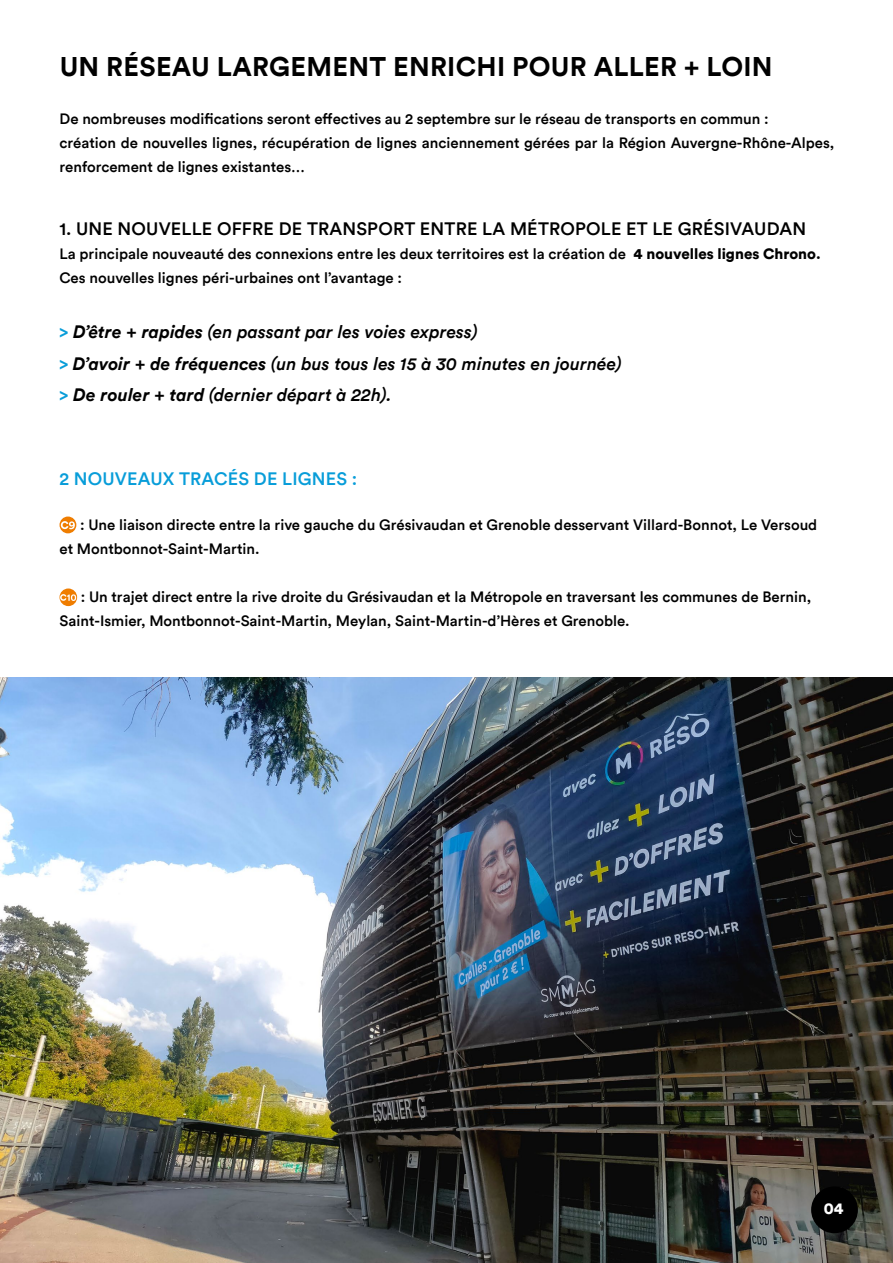
<style>
.page{position:relative;width:893px;height:1263px;background:#fff}
.page>*{position:absolute;margin:0;border:0;box-sizing:border-box;transform-origin:0 0}
.t1{font:700 27px "Circular";letter-spacing:.01em;color:#000}
.t2{font:italic 500 18px/31.5px "Circular";color:#000}
.t3{font:500 18px "Circular";letter-spacing:.01em;color:#000}
.t4{font:500 18px "Circular";letter-spacing:.01em;color:#089dd9}
.t5{font:900 15.9px "Circular";color:#fff}
.t6{font:500 15px/24px "Circular";color:#000}
.s1{font-weight:900}
.s2{font-weight:700}
.s3{font-weight:700;font-style:normal;color:#089dd9}
</style>
<div class="page">
<img style="left:0;top:677px;width:893px;height:586px">
<div style="left:811px;top:1186px;width:47px;height:47px;background:#000;border-radius:50%"></div>
<div style="left:60px;top:516px;width:16px;height:17px;background:#ef7d00;border-radius:50%"></div>
<svg style="left:61px;top:521px;width:14px;height:8px"></svg>
<div style="left:60px;top:588px;width:17px;height:18px;background:#ef7d00;border-radius:50%"></div>
<svg style="left:60px;top:594px;width:16px;height:7px"></svg>
<h1 class="t1" style="left:60px;top:48px;width:714px">UN RÉSEAU LARGEMENT ENRICHI POUR ALLER + LOIN</h1>
<p class="t6" style="left:60px;top:106px;width:776px">De nombreuses modifications seront effectives au 2 septembre sur le réseau de transports en commun :<br>création de nouvelles lignes, récupération de lignes anciennement gérées par la Région Auvergne-Rhône-Alpes, renforcement de lignes existantes…</p>
<p class="t3" style="left:60px;top:216px;width:748px">1. UNE NOUVELLE OFFRE DE TRANSPORT ENTRE LA MÉTROPOLE ET LE GRÉSIVAUDAN</p>
<p class="t6" style="left:60px;top:241px;width:763px">La principale nouveauté des connexions entre les deux territoires est la création de <span class="s1">4 nouvelles lignes Chrono</span><span class="s2">.<br></span>Ces nouvelles lignes péri-urbaines ont l’avantage :</p>
<p class="t2" style="left:60px;top:315px;width:564px"><span class="s3">&gt;</span> <span class="s2">D’être + rapides</span> (en passant par les voies express)<br><span class="s3">&gt;</span> <span class="s2">D’avoir + de fréquences</span> (un bus tous les 15 à 30 minutes en journée) <span class="s3">&gt;</span> <span class="s2">De rouler + tard</span> (dernier départ à 22h).</p>
<p class="t4" style="left:60px;top:467px;width:299px">2 NOUVEAUX TRACÉS DE LIGNES :</p>
<p class="t6" style="left:60px;top:512px;width:759px;text-indent:21px">: Une liaison directe entre la rive gauche du Grésivaudan et Grenoble desservant Villard-Bonnot, Le Versoud et Montbonnot-Saint-Martin.</p>
<p class="t6" style="left:60px;top:584px;width:753px;text-indent:21px">: Un trajet direct entre la rive droite du Grésivaudan et la Métropole en traversant les communes de Bernin,<br>Saint-Ismier, Montbonnot-Saint-Martin, Meylan, Saint-Martin-d’Hères et Grenoble.</p>
<p class="t5" style="left:824px;top:1198px;width:21px">04</p>
</div>
